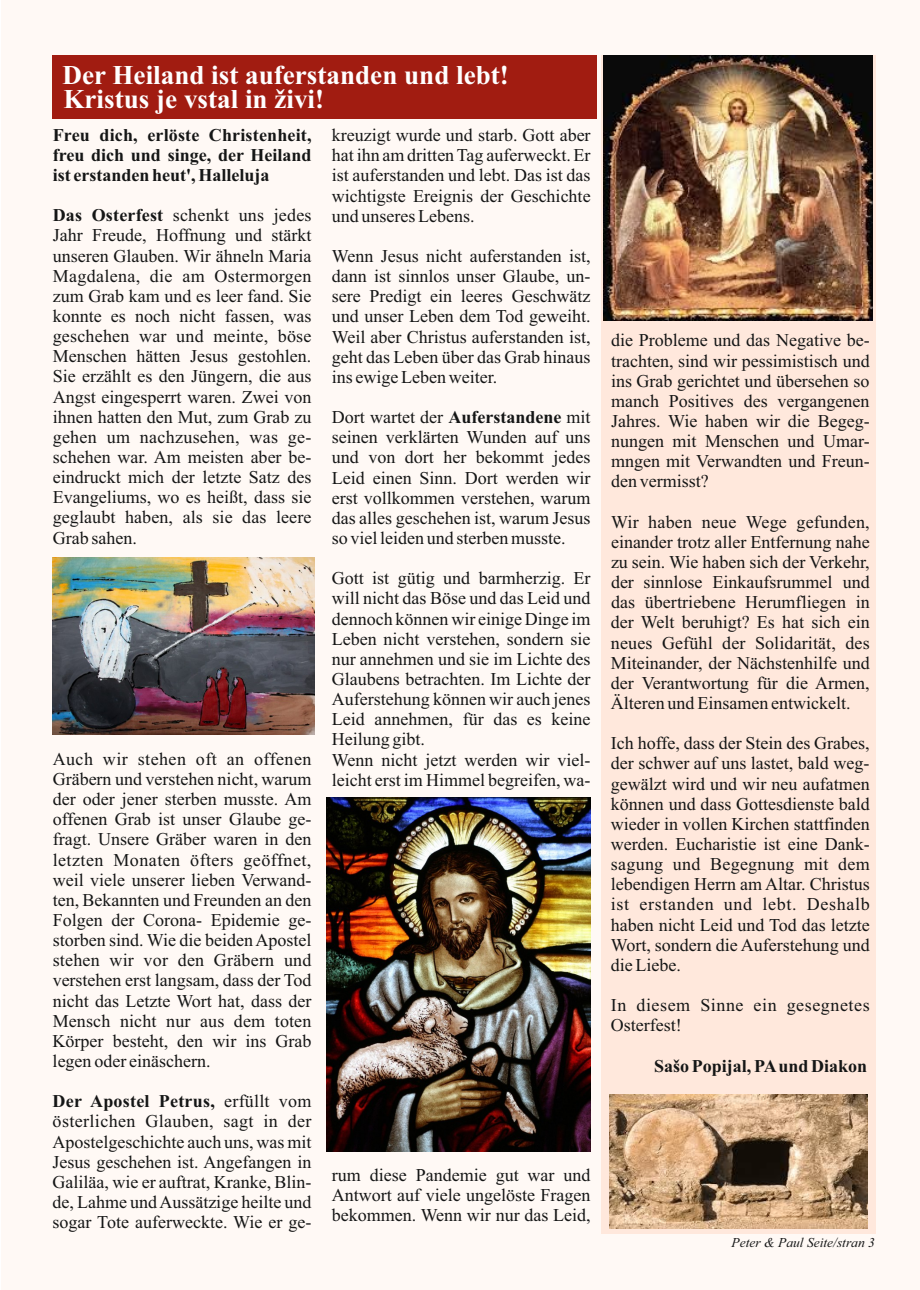
<style>
.page{position:relative;width:920px;height:1290px;background:#fff}
.page>*{position:absolute;margin:0;border:0;box-sizing:border-box;transform-origin:0 0}
.t1{font:700 27.15px "Times New Roman";color:#fff}
.t2{font:18px/20.1px "Times New Roman";color:#151616;text-align:justify}
.t3{font:700 18px/20px "Times New Roman";color:#151616;text-align:justify}
.t4{font:18px/20.1px "Times New Roman";letter-spacing:.03em;color:#151616}
.t5{font:italic 13.5px "Times New Roman";color:#151616}
.s1{font-weight:700}
</style>
<div class="page">
<div style="left:2px;top:0;width:918px;height:1290px;background:#fff9f5"></div>
<div style="left:601px;top:55px;width:274px;height:1179px;background:#ffe8dc"></div>
<div style="left:52px;top:55px;width:545px;height:63px;background:#a11c11"></div>
<img style="left:603px;top:55px;width:269px;height:266px">
<img style="left:326px;top:798px;width:264px;height:353px">
<img style="left:53px;top:557px;width:261px;height:178px">
<img style="left:609px;top:1095px;width:258px;height:133px">
<h1 class="t1" style="left:63px;top:66px;width:448px">Der Heiland ist auferstanden und lebt!</h1>
<h1 class="t1" style="left:63px;top:89px;width:262px">Kristus je vstal in živi!</h1>
<p class="t3" style="left:53px;top:127px;width:260px">Freu dich, erlöste Christenheit, freu dich und singe, der Heiland ist erstanden heut', Halleluja</p>
<p class="t2" style="left:53px;top:207px;width:260px"><span class="s1">Das Osterfest</span> schenkt uns jedes Jahr Freude, Hoffnung und stärkt unseren Glauben. Wir ähneln Maria Magdalena, die am Ostermorgen zum Grab kam und es leer fand. Sie konnte es noch nicht fassen, was geschehen war und meinte, böse Menschen hätten Jesus gestohlen.<br>Sie erzählt es den Jüngern, die aus Angst eingesperrt waren. Zwei von ihnen hatten den Mut, zum Grab zu gehen um nachzusehen, was ge&shy;schehen war. Am meisten aber be&shy;eindruckt mich der letzte Satz des Evangeliums, wo es heißt, dass sie geglaubt haben, als sie das leere Grab sahen.</p>
<p class="t2" style="left:53px;top:750px;width:260px">Auch wir stehen oft an offenen Gräbern und verstehen nicht, warum der oder jener sterben musste. Am offenen Grab ist unser Glaube ge&shy;fragt. Unsere Gräber waren in den letzten Monaten öfters geöffnet, weil viele unserer lieben Verwand&shy;ten, Bekannten und Freunden an den Folgen der Corona- Epidemie ge&shy;storben sind. Wie die beiden Apostel stehen wir vor den Gräbern und verstehen erst langsam, dass der Tod nicht das Letzte Wort hat, dass der Mensch nicht nur aus dem toten Körper besteht, den wir ins Grab legen oder einäschern.</p>
<p class="t2" style="left:53px;top:1093px;width:260px"><span class="s1">Der Apostel Petrus,</span> erfüllt vom österlichen Glauben, sagt in der Apostelgeschichte auch uns, was mit Jesus geschehen ist. Angefangen in Galiläa, wie er auftrat, Kranke, Blin&shy;de, Lahme und Aussätzige heilte und sogar Tote auferweckte. Wie er ge-</p>
<p class="t2" style="left:332px;top:127px;width:260px">kreuzigt wurde und starb. Gott aber hat ihn am dritten Tag auferweckt. Er ist auferstanden und lebt. Das ist das wichtigste Ereignis der Geschichte und unseres Lebens.</p>
<p class="t2" style="left:332px;top:248px;width:260px">Wenn Jesus nicht auferstanden ist, dann ist sinnlos unser Glaube, un&shy;sere Predigt ein leeres Geschwätz und unser Leben dem Tod geweiht.<br>Weil aber Christus auferstanden ist, geht das Leben über das Grab hinaus ins ewige Leben weiter.</p>
<p class="t2" style="left:332px;top:409px;width:260px">Dort wartet der <span class="s1">Auferstandene</span> mit seinen verklärten Wunden auf uns und von dort her bekommt jedes Leid einen Sinn. Dort werden wir erst vollkommen verstehen, warum das alles geschehen ist, warum Jesus so viel leiden und sterben musste.</p>
<p class="t2" style="left:332px;top:570px;width:260px;text-align:left">Gott ist gütig und barmherzig. Er will nicht das Böse und das Leid und dennoch können wir einige Dinge im<br>Leben nicht verstehen, sondern sie nur annehmen und sie im Lichte des<br>Glaubens betrachten. Im Lichte der<br>Auferstehung können wir auch jenes<br>Leid annehmen, für das es keine<br>Heilung gibt.<br>Wenn nicht jetzt werden wir viel&shy;leicht erst im Himmel begreifen, wa-</p>
<p class="t2" style="left:332px;top:1166px;width:260px">rum diese Pandemie gut war und Antwort auf viele ungelöste Fragen bekommen. Wenn wir nur das Leid,</p>
<p class="t2" style="left:611px;top:332px;width:260px">die Probleme und das Negative be&shy;trachten, sind wir pessimistisch und ins Grab gerichtet und übersehen so manch Positives des vergangenen Jahres. Wie haben wir die Begeg&shy;nungen mit Menschen und Umar&shy;mngen mit Verwandten und Freun&shy;den vermisst?</p>
<p class="t2" style="left:611px;top:513px;width:260px">Wir haben neue Wege gefunden, einander trotz aller Entfernung nahe zu sein. Wie haben sich der Verkehr, der sinnlose Einkaufsrummel und das übertriebene Herumfliegen in der Welt beruhigt? Es hat sich ein neues Gefühl der Solidarität, des Miteinander, der Nächstenhilfe und der Verantwortung für die Armen, Älteren und Einsamen entwickelt.</p>
<p class="t2" style="left:611px;top:735px;width:260px">Ich hoffe, dass der Stein des Grabes, der schwer auf uns lastet, bald weg&shy;gewälzt wird und wir neu aufatmen können und dass Gottesdienste bald wieder in vollen Kirchen stattfinden werden. Eucharistie ist eine Dank&shy;sagung und Begegnung mit dem lebendigen Herrn am Altar. Christus ist erstanden und lebt. Deshalb haben nicht Leid und Tod das letzte Wort, sondern die Auferstehung und die Liebe.</p>
<p class="t4" style="left:611px;top:997px;width:260px">In diesem Sinne ein gesegnetes<br>Osterfest!</p>
<p class="t3" style="left:654px;top:1057px;width:215px">Sašo Popijal, PAund Diakon</p>
<p class="t5" style="left:732px;top:1238px;width:145px">Peter &amp; Paul Seite/stran 3</p>
</div>
